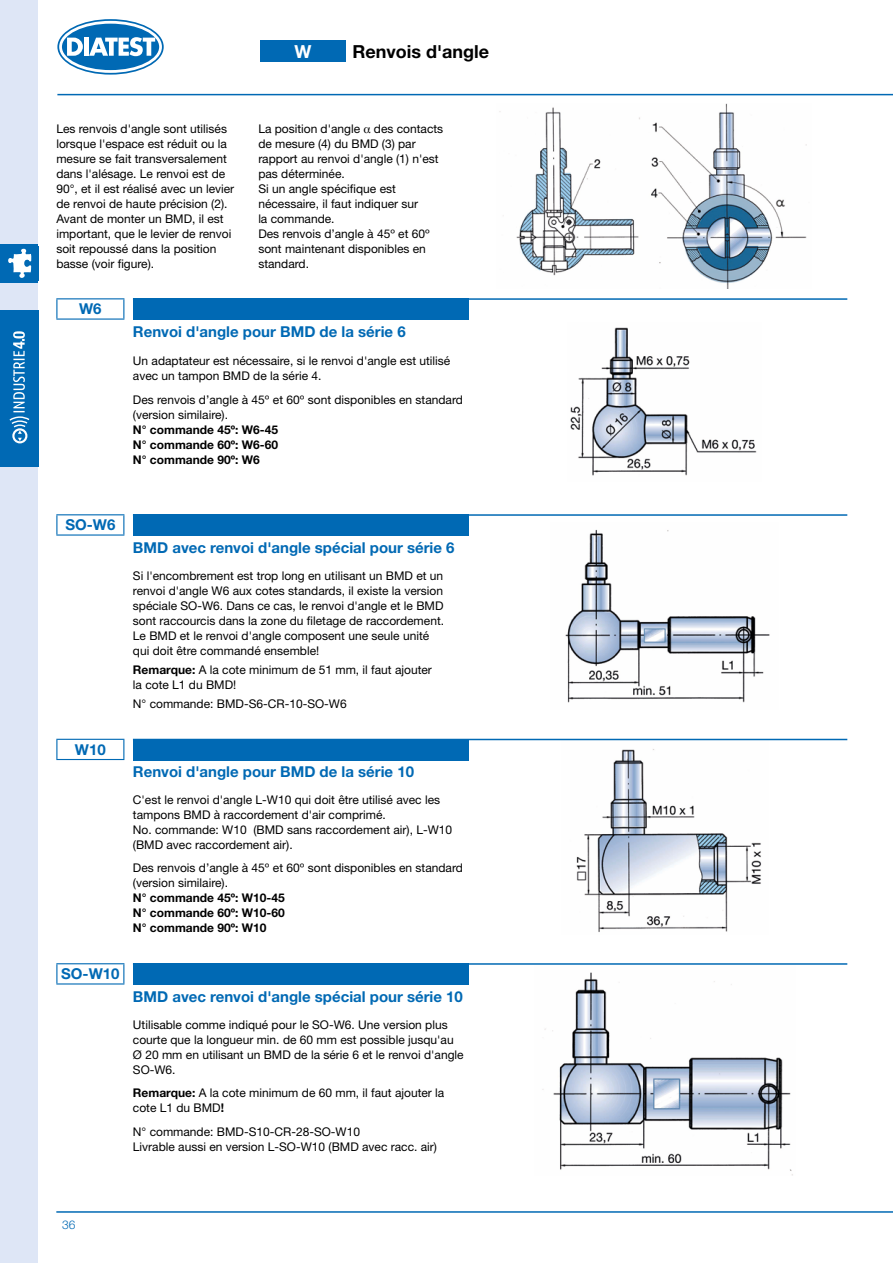
<style>
.page{position:relative;width:893px;height:1263px;background:#fff}
.page>*{position:absolute;margin:0;border:0;box-sizing:border-box;transform-origin:0 0}
.t1{font:700 18px "Helvetica Neue LT Std";color:#000}
.t2{font:700 18px "Helvetica Neue LT Std";color:#fff}
.t3{font:700 15px "Helvetica Neue LT Std";color:#0069b4}
.t4{font:12px/15px "Helvetica Neue LT Std";color:#000}
.t5{font:700 12px/15px "Helvetica Neue LT Std";color:#000;text-align:justify}
.t6{font:300 12px "Helvetica Neue LT Std";color:#0069b4}
.s1{font-family:"Times"}
.s2{font-weight:700}
</style>
<div class="page">
<svg style="left:59px;top:21px;width:103px;height:52px;background:#2881bf"></svg>
<div style="left:57px;top:19px;width:107px;height:56px;border:3px solid #0069b4;border-radius:50%"></div>
<svg style="left:67px;top:38px;width:16px;height:18px"></svg>
<hr style="left:84px;top:38px;width:4px;height:18px;background:#fff">
<svg style="left:89px;top:37px;width:66px;height:19px"></svg>
<div style="left:59px;top:21px;width:103px;height:52px;border:3px solid #fff;border-radius:50%"></div>
<div style="left:0;top:0;width:38px;height:1263px;background:#dee6f6"></div>
<hr style="left:57px;top:94px;width:836px;height:1px;background:#0069b4">
<hr style="left:56px;top:1211px;width:837px;height:2px;background:#0069b4">
<div style="left:0;top:310px;width:38px;height:156px;background:#0069b4"></div>
<svg style="left:9px;top:331px;width:21px;height:113px"></svg>
<div style="left:0;top:244px;width:38px;height:38px;background:#0069b4"></div>
<svg style="left:8px;top:248px;width:24px;height:30px"></svg>
<img style="left:542px;top:972px;width:251px;height:203px">
<img style="left:576px;top:749px;width:185px;height:183px">
<img style="left:565px;top:529px;width:205px;height:174px">
<img style="left:570px;top:327px;width:187px;height:149px">
<img style="left:499px;top:103px;width:308px;height:186px">
<div style="left:260px;top:40px;width:85px;height:21px;background:#0069b4"></div>
<hr style="left:56px;top:963px;width:68px;height:1px;background:#0069b4">
<svg style="left:56px;top:964px;width:1px;height:19px"></svg>
<svg style="left:123px;top:964px;width:1px;height:19px"></svg>
<hr style="left:56px;top:983px;width:68px;height:1px;background:#0069b4">
<hr style="left:56px;top:739px;width:68px;height:1px;background:#0069b4">
<svg style="left:56px;top:740px;width:1px;height:19px"></svg>
<svg style="left:123px;top:740px;width:1px;height:19px"></svg>
<hr style="left:56px;top:759px;width:68px;height:1px;background:#0069b4">
<hr style="left:56px;top:514px;width:68px;height:1px;background:#0069b4">
<svg style="left:56px;top:515px;width:1px;height:19px"></svg>
<svg style="left:123px;top:515px;width:1px;height:19px"></svg>
<hr style="left:56px;top:534px;width:68px;height:2px;background:#0069b4">
<hr style="left:56px;top:298px;width:68px;height:1px;background:#0069b4">
<svg style="left:56px;top:299px;width:1px;height:19px"></svg>
<svg style="left:123px;top:299px;width:1px;height:19px"></svg>
<hr style="left:56px;top:318px;width:68px;height:2px;background:#0069b4">
<div style="left:133px;top:963px;width:336px;height:22px;background:#0069b4"></div>
<hr style="left:133px;top:963px;width:714px;height:2px;background:#0069b4">
<div style="left:133px;top:739px;width:336px;height:21px;background:#0069b4"></div>
<hr style="left:133px;top:739px;width:714px;height:1px;background:#0069b4">
<div style="left:133px;top:514px;width:336px;height:22px;background:#0069b4"></div>
<hr style="left:133px;top:514px;width:714px;height:2px;background:#0069b4">
<div style="left:133px;top:298px;width:336px;height:22px;background:#0069b4"></div>
<hr style="left:133px;top:298px;width:714px;height:2px;background:#0069b4">
<h1 class="t2" style="left:294px;top:40px;width:18px">W</h1>
<h1 class="t1" style="left:352px;top:40px;width:138px">Renvois d'angle</h1>
<p class="t4" style="left:56px;top:121px;width:179px">Les renvois d'angle sont utilisés lorsque l'espace est réduit ou la mesure se fait transversalement dans l'alésage. Le renvoi est de<br>90°, et il est réalisé avec un levier de renvoi de haute précision (2).<br>Avant de monter un BMD, il est important, que le levier de renvoi soit repoussé dans la position basse (voir figure).</p>
<p class="t4" style="left:258px;top:121px;width:186px">La position d'angle <span class="s1">α</span> des contacts de mesure (4) du BMD (3) par rapport au renvoi d'angle (1) n'est pas déterminée.<br>Si un angle spécifique est nécessaire, il faut indiquer sur<br>la commande.<br>Des renvois d’angle à 45º et 60º sont maintenant disponibles en standard.</p>
<p class="t3" style="left:79px;top:300px;width:24px">W6</p>
<p class="t3" style="left:133px;top:322px;width:274px">Renvoi d'angle pour BMD de la série 6</p>
<p class="t4" style="left:133px;top:353px;width:319px">Un adaptateur est nécessaire, si le renvoi d'angle est utilisé avec un tampon BMD de la série 4.</p>
<p class="t4" style="left:133px;top:392px;width:331px">Des renvois d’angle à 45º et 60º sont disponibles en standard (version similaire).</p>
<p class="t5" style="left:133px;top:422px;width:147px">N° commande 45º: W6-45<br>N° commande 60º: W6-60<br>N° commande 90º: W6</p>
<p class="t3" style="left:65px;top:516px;width:52px">SO-W6</p>
<p class="t3" style="left:75px;top:740px;width:32px">W10</p>
<p class="t3" style="left:133px;top:538px;width:323px">BMD avec renvoi d'angle spécial pour série 6</p>
<p class="t4" style="left:133px;top:568px;width:313px">Si l'encombrement est trop long en utilisant un BMD et un renvoi d'angle W6 aux cotes standards, il existe la version spéciale SO-W6. Dans ce cas, le renvoi d'angle et le BMD sont raccourcis dans la zone du filetage de raccordement.<br>Le BMD et le renvoi d'angle composent une seule unité qui doit être commandé ensemble!</p>
<p class="t4" style="left:133px;top:662px;width:300px"><span class="s2">Remarque:</span> A la cote minimum de 51 mm, il faut ajouter la cote L1 du BMD!</p>
<p class="t4" style="left:133px;top:696px;width:215px">N° commande: BMD-S6-CR-10-SO-W6</p>
<p class="t3" style="left:133px;top:763px;width:283px">Renvoi d'angle pour BMD de la série 10</p>
<p class="t4" style="left:133px;top:792px;width:321px">C'est le renvoi d'angle L-W10 qui doit être utilisé avec les tampons BMD à raccordement d'air comprimé.<br>No. commande: W10 (BMD sans raccordement air), L-W10 (BMD avec raccordement air).</p>
<p class="t4" style="left:133px;top:860px;width:331px">Des renvois d’angle à 45º et 60º sont disponibles en standard (version similaire).</p>
<p class="t5" style="left:133px;top:890px;width:153px">N° commande 45º: W10-45<br>N° commande 60º: W10-60<br>N° commande 90º: W10</p>
<p class="t3" style="left:61px;top:964px;width:60px">SO-W10</p>
<p class="t3" style="left:133px;top:987px;width:331px">BMD avec renvoi d'angle spécial pour série 10</p>
<p class="t4" style="left:133px;top:1017px;width:332px">Utilisable comme indiqué pour le SO-W6. Une version plus courte que la longueur min. de 60 mm est possible jusqu'au Ø 20 mm en utilisant un BMD de la série 6 et le renvoi d'angle SO-W6.</p>
<p class="t4" style="left:133px;top:1085px;width:313px"><span class="s2">Remarque:</span> A la cote minimum de 60 mm, il faut ajouter la cote L1 du BMD<span class="s2">!</span></p>
<p class="t4" style="left:133px;top:1124px;width:306px">N° commande: BMD-S10-CR-28-SO-W10<br>Livrable aussi en version L-SO-W10 (BMD avec racc. air)</p>
<p class="t6" style="left:62px;top:1217px;width:15px">36</p>
</div>
